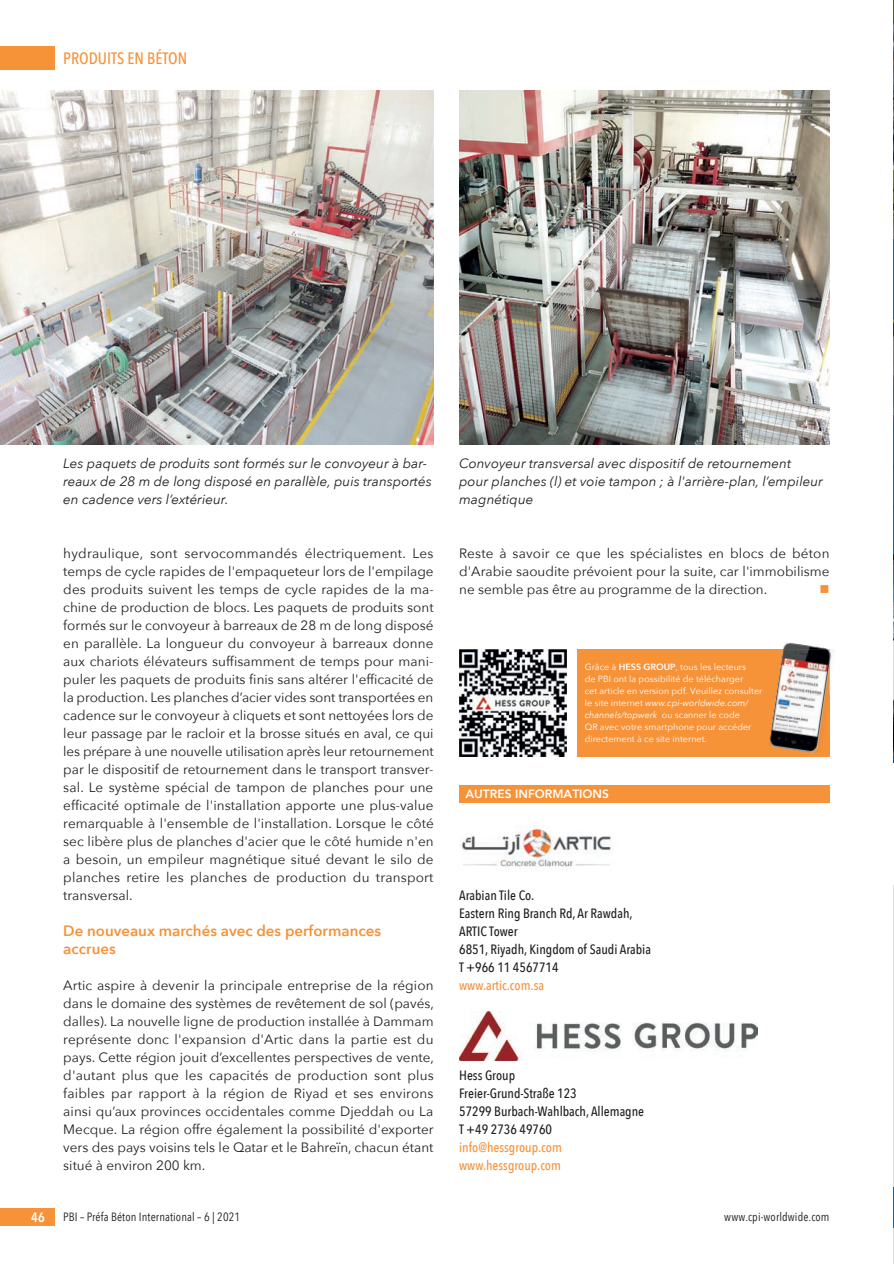
<style>
.page{position:relative;width:894px;height:1264px;background:#fff}
.page>*{position:absolute;margin:0;border:0;box-sizing:border-box;transform-origin:0 0}
.t1{font:500 16.5px "Avenir Next Condensed";color:#f69238}
.t2{font:600 15px/18px "Avenir Next";color:#f69238}
.t3{font:13.5px/18px "Avenir Next";color:#231f20;text-align:justify}
.t4{font:italic 13.5px/18px "Avenir Next";color:#231f20}
.t5{font:500 13.5px/18px "Avenir Next Condensed";color:#231f20}
.t6{font:500 13.5px/18px "Avenir Next Condensed";color:#f69238}
.t7{font:600 13.5px "Avenir Next Condensed";color:#fff}
.t8{font:13.5px "Wingdings";color:#f69238}
.t9{font:12px "Avenir Next Condensed";letter-spacing:.01em;color:#231f20}
.t10{font:800 12px "Avenir";color:#fff}
.t11{font:9px/12px "Avenir Next";color:#fff}
.s1{font-weight:600}
.s2{font-style:italic}
</style>
<div class="page">
<div style="left:0;top:46px;width:55px;height:24px;background:#f69238"></div>
<div style="left:0;top:1208px;width:55px;height:18px;background:#f69238"></div>
<div style="left:459px;top:785px;width:370px;height:17px;background:#f69238"></div>
<img style="left:460px;top:825px;width:152px;height:42px">
<img style="left:459px;top:1011px;width:297px;height:49px">
<div style="left:576px;top:649px;width:253px;height:107px;background:#f69238"></div>
<img style="left:459px;top:649px;width:107px;height:107px">
<img style="left:783px;top:642px;width:50px;height:54px">
<img style="left:769px;top:649px;width:60px;height:104px">
<img style="left:0;top:91px;width:433px;height:353px">
<img style="left:459px;top:91px;width:370px;height:353px">
<svg style="left:893px;top:0;width:1px;height:1264px"></svg>
<p class="t1" style="left:63px;top:48px;width:125px">PRODUITS EN BÉTON</p>
<p class="t4" style="left:63px;top:453px;width:370px">Les paquets de produits sont formés sur le convoyeur à bar&shy;reaux de 28 m de long disposé en parallèle, puis transportés en cadence vers l’extérieur.</p>
<p class="t3" style="left:63px;top:543px;width:372px">hydraulique, sont servocommandés électriquement. Les temps de cycle rapides de l'empaqueteur lors de l'empilage des produits suivent les temps de cycle rapides de la ma&shy;chine de production de blocs. Les paquets de produits sont formés sur le convoyeur à barreaux de 28 m de long disposé en parallèle. La longueur du convoyeur à barreaux donne aux chariots élévateurs suffisamment de temps pour mani&shy;puler les paquets de produits finis sans altérer l'efficacité de la production. Les planches d’acier vides sont transportées en cadence sur le convoyeur à cliquets et sont nettoyées lors de leur passage par le racloir et la brosse situés en aval, ce qui les prépare à une nouvelle utilisation après leur retournement par le dispositif de retournement dans le transport transver&shy;sal. Le système spécial de tampon de planches pour une efficacité optimale de l'installation apporte une plus-value remarquable à l'ensemble de l'installation. Lorsque le côté sec libère plus de planches d'acier que le côté humide n'en a besoin, un empileur magnétique situé devant le silo de planches retire les planches de production du transport transversal.</p>
<p class="t2" style="left:63px;top:921px;width:319px">De nouveaux marchés avec des performances accrues</p>
<p class="t3" style="left:63px;top:975px;width:372px">Artic aspire à devenir la principale entreprise de la région dans le domaine des systèmes de revêtement de sol (pavés, dalles). La nouvelle ligne de production installée à Dammam représente donc l'expansion d'Artic dans la partie est du pays. Cette région jouit d’excellentes perspectives de vente, d'autant plus que les capacités de production sont plus faibles par rapport à la région de Riyad et ses environs ainsi qu’aux provinces occidentales comme Djeddah ou La Mecque. La région offre également la possibilité d'exporter vers des pays voisins tels le Qatar et le Bahreïn, chacun étant situé à environ 200 km.</p>
<p class="t4" style="left:459px;top:453px;width:365px">Convoyeur transversal avec dispositif de retournement pour planches (l) et voie tampon ; à l'arrière-plan, l’empileur magnétique</p>
<p class="t3" style="left:459px;top:543px;width:371px">Reste à savoir ce que les spécialistes en blocs de béton d'Arabie saoudite prévoient pour la suite, car l'immobilisme ne semble pas être au programme de la direction.</p>
<p class="t8" style="left:819px;top:581px;width:12px">■</p>
<p class="t11" style="left:584px;top:660px;width:179px">Grâce à <span class="s1">HESS GROUP</span>, tous les lecteurs<br>de PBI ont la possibilité de télécharger<br>cet article en version pdf. Veuillez consulter le site internet <span class="s2">www.cpi-worldwide.com/ channels/topwerk</span> ou scanner le code<br>QR avec votre smartphone pour accéder directement à ce site internet.</p>
<p class="t10" style="left:465px;top:784px;width:145px">AUTRES INFORMATIONS</p>
<p class="t5" style="left:459px;top:886px;width:193px">Arabian Tile Co.<br>Eastern Ring Branch Rd, Ar Rawdah,<br>ARTIC Tower<br>6851, Riyadh, Kingdom of Saudi Arabia<br>T +966 11 4567714</p>
<p class="t6" style="left:459px;top:976px;width:86px">www.artic.com.sa</p>
<p class="t5" style="left:459px;top:1066px;width:186px">Hess Group<br>Freier-Grund-Straße 123<br>57299 Burbach-Wahlbach, Allemagne<br>T +49 2736 49760</p>
<p class="t6" style="left:459px;top:1138px;width:104px">info@hessgroup.com www.hessgroup.com</p>
<p class="t7" style="left:31px;top:1205px;width:15px">46</p>
<p class="t9" style="left:63px;top:1206px;width:178px">PBI – Préfa Béton International – 6 | 2021</p>
<p class="t9" style="left:724px;top:1206px;width:107px">www.cpi-worldwide.com</p>
</div>
